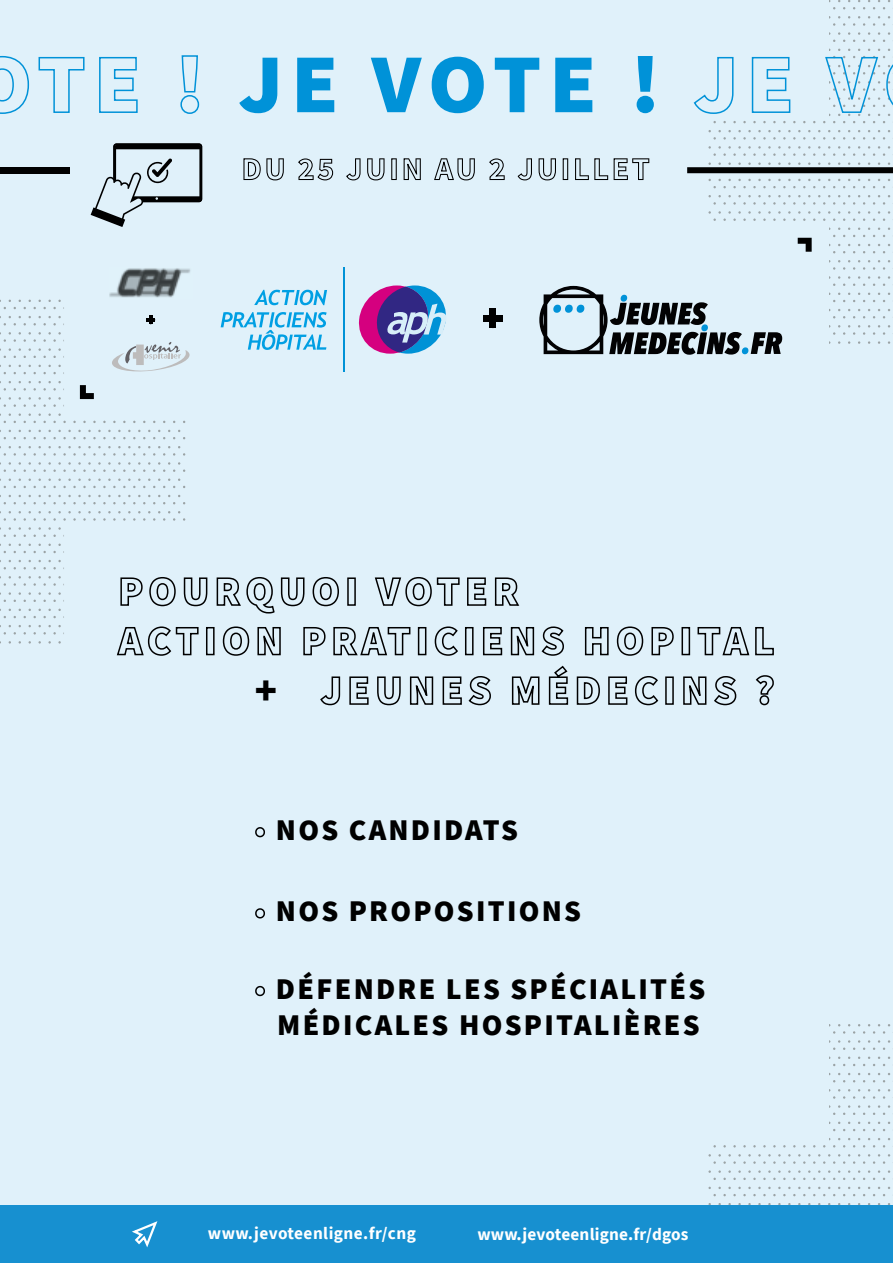
<style>
.page{position:relative;width:893px;height:1263px;background:#e0f1fa}
.page>*{position:absolute;margin:0;border:0;box-sizing:border-box;transform-origin:0 0}
.t1{font:900 41.25px "Source Sans Pro";color:#000}
.t2{font:900 30px/36px "Source Sans Pro";letter-spacing:.075em;color:#000}
.t3{font:700 17.25px "Source Sans Pro";letter-spacing:.01em;color:#fff}
</style>
<div class="page">
<svg style="left:243px;top:158px;width:41px;height:22px"></svg>
<svg style="left:298px;top:158px;width:35px;height:22px"></svg>
<svg style="left:346px;top:158px;width:15px;height:22px"></svg>
<svg style="left:367px;top:158px;width:18px;height:22px"></svg>
<svg style="left:391px;top:158px;width:6px;height:22px"></svg>
<svg style="left:404px;top:158px;width:17px;height:22px"></svg>
<svg style="left:434px;top:158px;width:41px;height:22px"></svg>
<svg style="left:489px;top:158px;width:16px;height:22px"></svg>
<svg style="left:518px;top:158px;width:14px;height:22px"></svg>
<svg style="left:539px;top:158px;width:17px;height:22px"></svg>
<svg style="left:563px;top:158px;width:5px;height:22px"></svg>
<svg style="left:575px;top:158px;width:33px;height:22px"></svg>
<svg style="left:614px;top:158px;width:35px;height:22px"></svg>
<svg style="left:0;top:300px;width:64px;height:9px"></svg>
<svg style="left:0;top:316px;width:64px;height:9px"></svg>
<svg style="left:0;top:332px;width:64px;height:10px"></svg>
<svg style="left:0;top:348px;width:64px;height:10px"></svg>
<svg style="left:0;top:365px;width:64px;height:9px"></svg>
<svg style="left:0;top:381px;width:64px;height:10px"></svg>
<svg style="left:0;top:397px;width:64px;height:10px"></svg>
<svg style="left:0;top:413px;width:66px;height:10px"></svg>
<svg style="left:0;top:430px;width:185px;height:9px"></svg>
<svg style="left:0;top:446px;width:185px;height:10px"></svg>
<svg style="left:0;top:462px;width:185px;height:10px"></svg>
<svg style="left:0;top:478px;width:185px;height:10px"></svg>
<svg style="left:0;top:495px;width:185px;height:9px"></svg>
<svg style="left:0;top:511px;width:185px;height:10px"></svg>
<svg style="left:0;top:527px;width:64px;height:10px"></svg>
<svg style="left:0;top:544px;width:64px;height:9px"></svg>
<svg style="left:0;top:560px;width:64px;height:9px"></svg>
<svg style="left:0;top:576px;width:64px;height:10px"></svg>
<svg style="left:0;top:592px;width:64px;height:10px"></svg>
<svg style="left:0;top:609px;width:64px;height:9px"></svg>
<svg style="left:0;top:625px;width:64px;height:9px"></svg>
<svg style="left:829px;top:0;width:62px;height:9px"></svg>
<svg style="left:829px;top:16px;width:64px;height:10px"></svg>
<svg style="left:829px;top:32px;width:62px;height:10px"></svg>
<svg style="left:708px;top:130px;width:185px;height:10px"></svg>
<svg style="left:708px;top:146px;width:185px;height:10px"></svg>
<svg style="left:708px;top:162px;width:183px;height:3px"></svg>
<svg style="left:708px;top:179px;width:183px;height:9px"></svg>
<svg style="left:708px;top:195px;width:185px;height:10px"></svg>
<svg style="left:708px;top:211px;width:183px;height:10px"></svg>
<svg style="left:829px;top:228px;width:62px;height:9px"></svg>
<svg style="left:829px;top:244px;width:61px;height:9px"></svg>
<svg style="left:829px;top:260px;width:64px;height:10px"></svg>
<svg style="left:829px;top:276px;width:62px;height:10px"></svg>
<svg style="left:829px;top:293px;width:62px;height:9px"></svg>
<svg style="left:829px;top:309px;width:62px;height:9px"></svg>
<svg style="left:829px;top:325px;width:64px;height:10px"></svg>
<svg style="left:829px;top:1024px;width:64px;height:10px"></svg>
<svg style="left:829px;top:1040px;width:62px;height:10px"></svg>
<svg style="left:829px;top:1056px;width:62px;height:10px"></svg>
<svg style="left:829px;top:1073px;width:62px;height:9px"></svg>
<svg style="left:829px;top:1089px;width:64px;height:10px"></svg>
<svg style="left:829px;top:1105px;width:62px;height:10px"></svg>
<svg style="left:829px;top:1121px;width:62px;height:10px"></svg>
<svg style="left:823px;top:1138px;width:68px;height:9px"></svg>
<svg style="left:708px;top:1154px;width:185px;height:10px"></svg>
<svg style="left:708px;top:1170px;width:183px;height:10px"></svg>
<svg style="left:708px;top:1187px;width:183px;height:9px"></svg>
<svg style="left:708px;top:1203px;width:183px;height:2px"></svg>
<div style="left:0;top:167px;width:70px;height:6px;background:#000"></div>
<div style="left:687px;top:167px;width:206px;height:6px;background:#000"></div>
<svg style="left:0;top:55px;width:200px;height:59px"></svg>
<svg style="left:239px;top:58px;width:38px;height:55px"></svg>
<svg style="left:297px;top:58px;width:37px;height:54px"></svg>
<svg style="left:371px;top:58px;width:51px;height:54px"></svg>
<svg style="left:432px;top:57px;width:52px;height:56px"></svg>
<svg style="left:495px;top:58px;width:44px;height:54px"></svg>
<svg style="left:555px;top:58px;width:37px;height:54px"></svg>
<svg style="left:637px;top:56px;width:17px;height:57px"></svg>
<svg style="left:693px;top:49px;width:200px;height:74px"></svg>
<svg style="left:91px;top:143px;width:111px;height:84px"></svg>
<div style="left:490px;top:309px;width:6px;height:19px;background:#000"></div>
<div style="left:483px;top:315px;width:20px;height:6px;background:#000"></div>
<svg style="left:146px;top:315px;width:9px;height:9px"></svg>
<svg style="left:539px;top:286px;width:243px;height:69px"></svg>
<svg style="left:358px;top:285px;width:88px;height:69px"></svg>
<svg style="left:254px;top:290px;width:73px;height:15px"></svg>
<svg style="left:221px;top:312px;width:106px;height:38px"></svg>
<hr style="left:343px;top:267px;width:2px;height:105px;background:#0092d6">
<svg style="left:112px;top:342px;width:78px;height:30px"></svg>
<img style="left:109px;top:268px;width:81px;height:30px">
<svg style="left:80px;top:385px;width:14px;height:14px"></svg>
<svg style="left:798px;top:238px;width:14px;height:14px"></svg>
<div style="left:0;top:1205px;width:893px;height:58px;background:#1790d0"></div>
<svg style="left:120px;top:577px;width:56px;height:30px"></svg>
<svg style="left:183px;top:577px;width:25px;height:30px"></svg>
<svg style="left:216px;top:577px;width:89px;height:37px"></svg>
<svg style="left:312px;top:577px;width:27px;height:30px"></svg>
<div style="left:347px;top:577px;width:9px;height:29px;border:2px solid #000"></div>
<svg style="left:374px;top:577px;width:86px;height:30px"></svg>
<svg style="left:467px;top:577px;width:20px;height:29px"></svg>
<svg style="left:494px;top:577px;width:26px;height:29px"></svg>
<svg style="left:116px;top:626px;width:83px;height:30px"></svg>
<div style="left:206px;top:627px;width:9px;height:28px;border:2px solid #000"></div>
<svg style="left:222px;top:626px;width:28px;height:30px"></svg>
<svg style="left:257px;top:627px;width:24px;height:29px"></svg>
<svg style="left:303px;top:627px;width:23px;height:29px"></svg>
<svg style="left:333px;top:627px;width:78px;height:29px"></svg>
<div style="left:418px;top:627px;width:8px;height:28px;border:2px solid #000"></div>
<svg style="left:434px;top:626px;width:24px;height:30px"></svg>
<div style="left:465px;top:627px;width:9px;height:28px;border:2px solid #000"></div>
<svg style="left:482px;top:627px;width:21px;height:29px"></svg>
<svg style="left:510px;top:626px;width:54px;height:30px"></svg>
<svg style="left:584px;top:627px;width:25px;height:29px"></svg>
<svg style="left:616px;top:626px;width:28px;height:30px"></svg>
<svg style="left:651px;top:627px;width:23px;height:29px"></svg>
<div style="left:681px;top:627px;width:9px;height:28px;border:2px solid #000"></div>
<svg style="left:697px;top:627px;width:77px;height:29px"></svg>
<svg style="left:320px;top:676px;width:21px;height:30px"></svg>
<svg style="left:349px;top:676px;width:20px;height:29px"></svg>
<svg style="left:377px;top:676px;width:24px;height:30px"></svg>
<svg style="left:409px;top:676px;width:25px;height:29px"></svg>
<svg style="left:442px;top:676px;width:49px;height:30px"></svg>
<svg style="left:511px;top:676px;width:29px;height:29px"></svg>
<svg style="left:548px;top:665px;width:21px;height:40px"></svg>
<svg style="left:576px;top:676px;width:24px;height:29px"></svg>
<svg style="left:608px;top:676px;width:20px;height:29px"></svg>
<svg style="left:634px;top:676px;width:25px;height:30px"></svg>
<div style="left:665px;top:676px;width:9px;height:29px;border:2px solid #000"></div>
<svg style="left:683px;top:676px;width:24px;height:29px"></svg>
<svg style="left:714px;top:676px;width:23px;height:30px"></svg>
<svg style="left:755px;top:675px;width:19px;height:31px"></svg>
<svg style="left:132px;top:1221px;width:26px;height:26px"></svg>
<svg style="left:255px;top:827px;width:10px;height:11px"></svg>
<svg style="left:255px;top:985px;width:10px;height:12px"></svg>
<svg style="left:255px;top:908px;width:10px;height:11px"></svg>
<h1 class="t1" style="left:255px;top:662px;width:24px">+</h1>
<p class="t2" style="left:276px;top:811px;width:244px">NOS CANDIDATS</p>
<p class="t2" style="left:276px;top:893px;width:307px">NOS PROPOSITIONS</p>
<p class="t2" style="left:276px;top:970px;width:431px">DÉFENDRE LES SPÉCIALITÉS<br>MÉDICALES HOSPITALIÈRES</p>
<p class="t3" style="left:208px;top:1221px;width:210px">www.jevoteenligne.fr/cng</p>
<p class="t3" style="left:477px;top:1222px;width:213px">www.jevoteenligne.fr/dgos</p>
</div>
